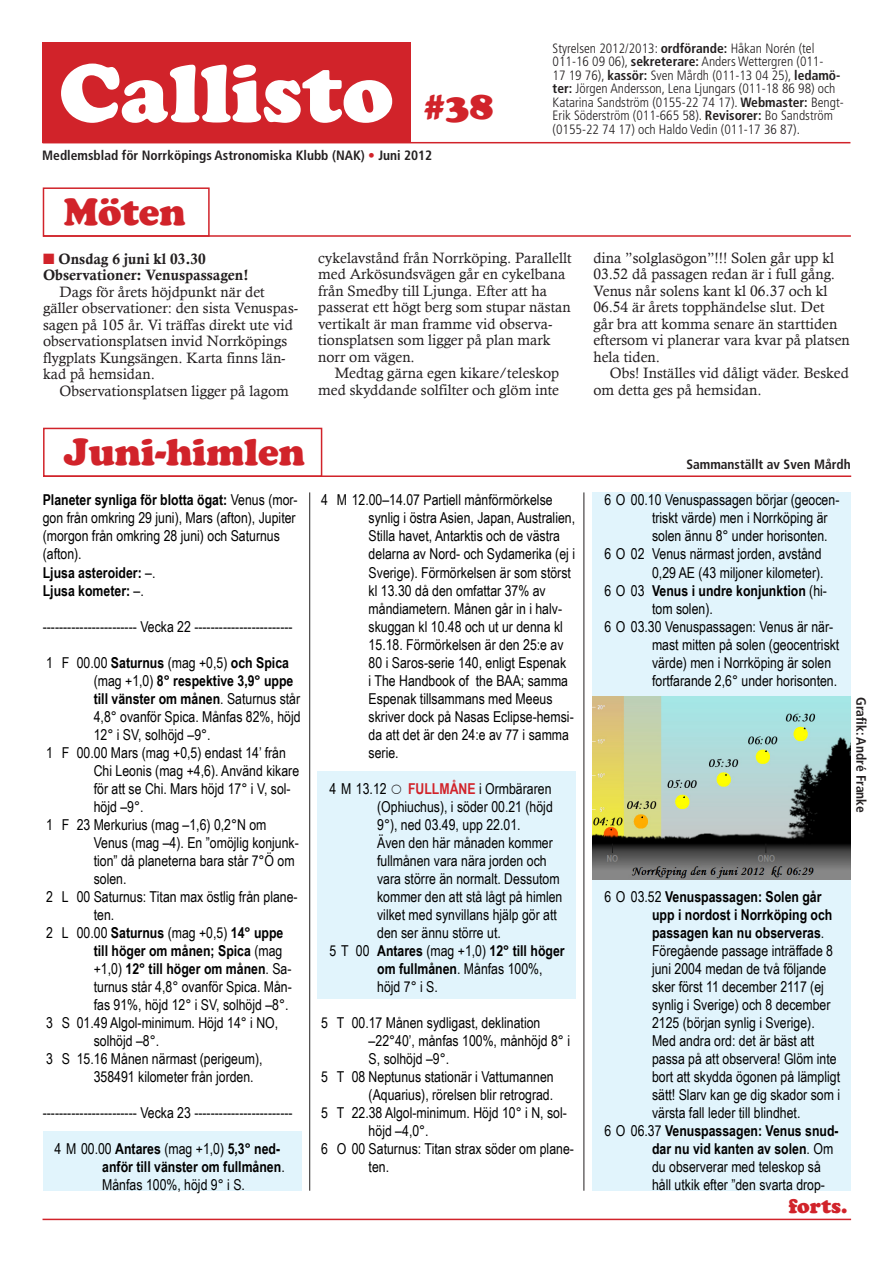
<style>
.page{position:relative;width:893px;height:1263px;background:#fff}
.page>*{position:absolute;margin:0;border:0;box-sizing:border-box;transform-origin:0 0}
.Callisto_logotyp{font:900 85.5px "Cooper";color:#fff}
.Vinjett{font:900 39px "Cooper";color:#d1232a}
.Callisto_nummer{font:900 39px "Cooper";color:#d1232a}
.t1{font:900 21px "Cooper";color:#d1232a}
.Kalender{font:15px/18px "Arial Narrow";color:#000}
.Kalender_med_indrag{font:15px/18px "Arial Narrow";color:#000}
.Brödtext_med_indrag{font:15px/16.5px "Calisto";color:#231f20}
.Planeter{font:15px/18px "Arial Narrow";color:#000}
.Kalender_med_indrag-2{font:700 15px/18px "Arial Narrow";color:#000}
.Brödtext_utan_indrag{font:15px "Calis MT Bol";color:#231f20}
.Planeter-2{font:700 15px "Arial Narrow";color:#000}
.t2{font:300 condensed 13.5px/13.5px "Frutiger";color:#231f20}
.t3{font:700 condensed 13.5px "Frutiger";color:#231f20}
.s1{color:#d1232a}
.s2{font-weight:700}
.s3{font-weight:400}
.s4{color:#231f20}
.s5{font-weight:700;color:#d1232a}
</style>
<div class="page">
<div style="left:43px;top:1131px;width:259px;height:60px;background:#e1f4fc"></div>
<div style="left:317px;top:771px;width:258px;height:227px;background:#e1f4fc"></div>
<div style="left:592px;top:492px;width:259px;height:699px;background:#e1f4fc"></div>
<div style="left:42px;top:43px;width:368px;height:100px;background:#d1232a"></div>
<hr style="left:43px;top:142px;width:807px;height:1px;background:#d1232a">
<div style="left:43px;top:187px;width:167px;height:50px;border:2px solid #d1232a"></div>
<hr style="left:43px;top:235px;width:808px;height:2px;background:#d1232a">
<div style="left:43px;top:428px;width:279px;height:49px;border:2px solid #d1232a"></div>
<hr style="left:43px;top:475px;width:808px;height:2px;background:#d1232a">
<hr style="left:43px;top:1219px;width:808px;height:1px;background:#d1232a">
<hr style="left:309px;top:492px;width:1px;height:699px;background:#231f20">
<hr style="left:584px;top:492px;width:1px;height:699px;background:#231f20">
<img style="left:592px;top:696px;width:258px;height:184px">
<p class="Callisto_logotyp" style="left:59px;top:43px;width:336px">Callisto</p>
<p class="Callisto_nummer" style="left:423px;top:83px;width:72px">#38</p>
<p class="t3" style="left:42px;top:148px;width:391px">Medlemsblad för Norrköpings Astronomiska Klubb (NAK) <span class="s1">•</span> Juni 2012</p>
<p class="Vinjett" style="left:64px;top:189px;width:124px">Möten</p>
<p class="t2" style="left:553px;top:41px;width:293px">Styrelsen 2012/2013: <span class="s2">ordförande:</span> Håkan Norén (tel 011-16 09 06), <span class="s2">sekreterare:</span> Anders Wettergren (011-<br>17 19 76), <span class="s2">kassör:</span> Sven Mårdh (011-13 04 25), <span class="s2">ledamö&shy;ter:</span> Jörgen Andersson, Lena Ljungars (011-18 86 98) och Katarina Sandström (0155-22 74 17). <span class="s2">Webmaster:</span> Bengt-Erik Söderström (011-665 58). <span class="s2">Revisorer:</span> Bo Sandström (0155-22 74 17) och Haldo Vedin (011-17 36 87).</p>
<p class="Brödtext_utan_indrag" style="left:43px;top:250px;width:164px"><span class="s1">■</span> Onsdag 6 juni kl 03.30</p>
<p class="Brödtext_utan_indrag" style="left:43px;top:266px;width:207px">Observationer: Venuspassagen!</p>
<p class="Brödtext_med_indrag" style="left:43px;top:283px;width:257px;text-indent:17px">Dags för årets höjdpunkt när det gäller observationer: den sista Venuspas&shy;sagen på 105 år. Vi träffas direkt ute vid observationsplatsen invid Norrköpings flygplats Kungsängen. Karta finns län&shy;kad på hemsidan.</p>
<p class="Brödtext_med_indrag" style="left:60px;top:382px;width:231px">Observationsplatsen ligger på lagom</p>
<p class="Brödtext_med_indrag" style="left:318px;top:249px;width:255px">cykelavstånd från Norrköping. Parallellt med Arkösundsvägen går en cykelbana från Smedby till Ljunga. Efter att ha passerat ett högt berg som stupar nästan vertikalt är man framme vid observa&shy;tionsplatsen som ligger på plan mark norr om vägen.</p>
<p class="Brödtext_med_indrag" style="left:318px;top:365px;width:242px;text-align:right">Medtag gärna egen kikare/teleskop med skyddande solfilter och glöm inte</p>
<p class="Vinjett" style="left:64px;top:430px;width:243px">Juni-himlen</p>
<p class="Planeter" style="left:43px;top:491px;width:256px"><span class="s2">Planeter synliga för blotta ögat:</span> Venus (mor&shy;gon från omkring 29 juni), Mars (afton), Jupiter (morgon från omkring 28 juni) och Saturnus (afton).</p>
<p class="Planeter-2" style="left:43px;top:561px;width:114px">Ljusa asteroider: <span class="s3">–.</span></p>
<p class="Planeter-2" style="left:43px;top:579px;width:103px">Ljusa kometer: <span class="s3">–.</span></p>
<p class="Kalender" style="left:43px;top:617px;width:251px">----------------------- Vecka 22 ------------------------</p>
<p class="Kalender" style="left:94px;top:653px;width:208px;text-indent:-48px">1 F 00.00 <span class="s2">Saturnus</span> (mag +0,5) <span class="s2">och Spica </span>(mag +1,0) <span class="s2">8° respektive 3,9° uppe till vänster om månen</span>. Saturnus står 4,8° ovanför Spica. Månfas 82%, höjd 12° i SV, solhöjd –9°.</p>
<p class="Kalender" style="left:94px;top:743px;width:207px;text-indent:-48px">1 F 00.00 Mars (mag +0,5) endast 14’ från<br>Chi Leonis (mag +4,6). Använd kikare för att se Chi. Mars höjd 17° i V, sol&shy;höjd –9°.</p>
<p class="Kalender" style="left:94px;top:815px;width:207px;text-indent:-48px">1 F 23 Merkurius (mag –1,6) 0,2°N om<br>Venus (mag –4). En ”omöjlig konjunk&shy;tion” då planeterna bara står 7°Ö om solen.</p>
<p class="Kalender" style="left:94px;top:887px;width:205px;text-indent:-48px">2 L 00 Saturnus: Titan max östlig från plane&shy;ten.</p>
<p class="Kalender" style="left:94px;top:923px;width:200px;text-indent:-48px">2 L 00.00 <span class="s2">Saturnus</span> (mag +0,5) <span class="s2">14° uppe till höger om månen; Spica</span> (mag +1,0) <span class="s2">12° till höger om månen</span>. Sa&shy;turnus står 4,8° ovanför Spica. Mån&shy;fas 91%, höjd 12° i SV, solhöjd –8°.</p>
<p class="Kalender" style="left:94px;top:1013px;width:186px;text-indent:-48px">3 S 01.49 Algol-minimum. Höjd 14° i NO, solhöjd –8°.</p>
<p class="Kalender" style="left:94px;top:1049px;width:170px;text-indent:-48px">3 S 15.16 Månen närmast (perigeum),<br>358491 kilometer från jorden.</p>
<p class="Kalender" style="left:43px;top:1103px;width:251px">----------------------- Vecka 23 ------------------------</p>
<p class="Kalender_med_indrag-2" style="left:102px;top:1138px;width:184px;text-indent:-48px"><span class="s3">4 M 00.00</span> Antares <span class="s3">(mag +1,0)</span> 5,3° ned&shy;anför till vänster om fullmånen<span class="s3">.<br>Månfas 100%, höjd 9° i S.</span></p>
<p class="Kalender" style="left:369px;top:491px;width:208px;text-indent:-48px">4 M 12.00–14.07 Partiell månförmörkelse synlig i östra Asien, Japan, Australien, Stilla havet, Antarktis och de västra delarna av Nord- och Sydamerika (ej i Sverige). Förmörkelsen är som störst kl 13.30 då den omfattar 37% av måndiametern. Månen går in i halv&shy;skuggan kl 10.48 och ut ur denna kl 15.18. Förmörkelsen är den 25:e av 80 i Saros-serie 140, enligt Espenak<br>i The Handbook of the BAA; samma Espenak tillsammans med Meeus skriver dock på Nasas Eclipse-hemsi&shy;da att det är den 24:e av 77 i samma serie.</p>
<p class="Kalender_med_indrag" style="left:377px;top:779px;width:187px;text-indent:-48px">4 M 13.12 <span class="s4">○</span> <span class="s5">FULLMÅNE</span> i Ormbäraren (Ophiuchus), i söder 00.21 (höjd<br>9°), ned 03.49, upp 22.01.<br>Även den här månaden kommer fullmånen vara nära jorden och vara större än normalt. Dessutom kommer den att stå lågt på himlen vilket med synvillans hjälp gör att den ser ännu större ut.</p>
<p class="Kalender_med_indrag" style="left:377px;top:941px;width:189px;text-indent:-48px">5 T 00 <span class="s2">Antares</span> (mag +1,0) <span class="s2">12° till höger om fullmånen</span>. Månfas 100%, höjd 7° i S.</p>
<p class="Kalender" style="left:369px;top:1013px;width:203px;text-indent:-48px">5 T 00.17 Månen sydligast, deklination –22°40’, månfas 100%, månhöjd 8° i<br>S, solhöjd –9°.</p>
<p class="Kalender" style="left:321px;top:1067px;width:234px;text-align:right">5 T 08 Neptunus stationär i Vattumannen (Aquarius), rörelsen blir retrograd.</p>
<p class="Kalender" style="left:369px;top:1103px;width:200px;text-indent:-48px">5 T 22.38 Algol-minimum. Höjd 10° i N, sol&shy;höjd –4,0°.</p>
<p class="Kalender" style="left:369px;top:1139px;width:207px;text-indent:-48px">6 O 00 Saturnus: Titan strax söder om plane&shy;ten.</p>
<p class="Brödtext_med_indrag" style="left:593px;top:249px;width:258px">dina ”solglasögon”!!! Solen går upp kl 03.52 då passagen redan är i full gång.<br>Venus når solens kant kl 06.37 och kl 06.54 är årets topphändelse slut. Det<br>går bra att komma senare än starttiden eftersom vi planerar vara kvar på platsen hela tiden.</p>
<p class="Brödtext_med_indrag" style="left:593px;top:365px;width:257px;text-indent:16px">Obs! Inställes vid dåligt väder. Besked om detta ges på hemsidan.</p>
<p class="t3" style="left:686px;top:457px;width:166px">Sammanställt av Sven Mårdh</p>
<p class="Kalender_med_indrag" style="left:652px;top:491px;width:189px;text-indent:-48px">6 O 00.10 Venuspassagen börjar (geocen&shy;triskt värde) men i Norrköping är solen ännu 8° under horisonten.</p>
<p class="Kalender_med_indrag" style="left:604px;top:545px;width:221px;text-align:right">6 O 02 Venus närmast jorden, avstånd<br>0,29 AE (43 miljoner kilometer).</p>
<p class="Kalender_med_indrag-2" style="left:652px;top:580px;width:176px;text-indent:-48px"><span class="s3">6 O 03</span> Venus i undre konjunktion <span class="s3">(hi&shy;tom solen).</span></p>
<p class="Kalender_med_indrag" style="left:652px;top:617px;width:189px;text-indent:-48px">6 O 03.30 Venuspassagen: Venus är när&shy;mast mitten på solen (geocentriskt värde) men i Norrköping är solen fortfarande 2,6° under horisonten.</p>
<p class="t3" style="left:869px;top:697px;width:117px;rotate:90deg">Grafik: André Franke</p>
<p class="Kalender_med_indrag" style="left:652px;top:887px;width:190px;text-indent:-48px">6 O 03.52 <span class="s2">Venuspassagen: Solen går upp i nordost i Norrköping och passagen kan nu observeras</span>.<br>Föregående passage inträffade 8 juni 2004 medan de två följande sker först 11 december 2117 (ej synlig i Sverige) och 8 december<br>2125 (början synlig i Sverige).<br>Med andra ord: det är bäst att passa på att observera! Glöm inte bort att skydda ögonen på lämpligt sätt! Slarv kan ge dig skador som i värsta fall leder till blindhet.</p>
<p class="Kalender_med_indrag" style="left:652px;top:1121px;width:188px;text-indent:-48px">6 O 06.37 <span class="s2">Venuspassagen: Venus snud&shy;dar nu vid kanten av solen</span>. Om du observerar med teleskop så håll utkik efter ”den svarta drop-</p>
<p class="t1" style="left:789px;top:1194px;width:60px">forts.</p>
</div>
